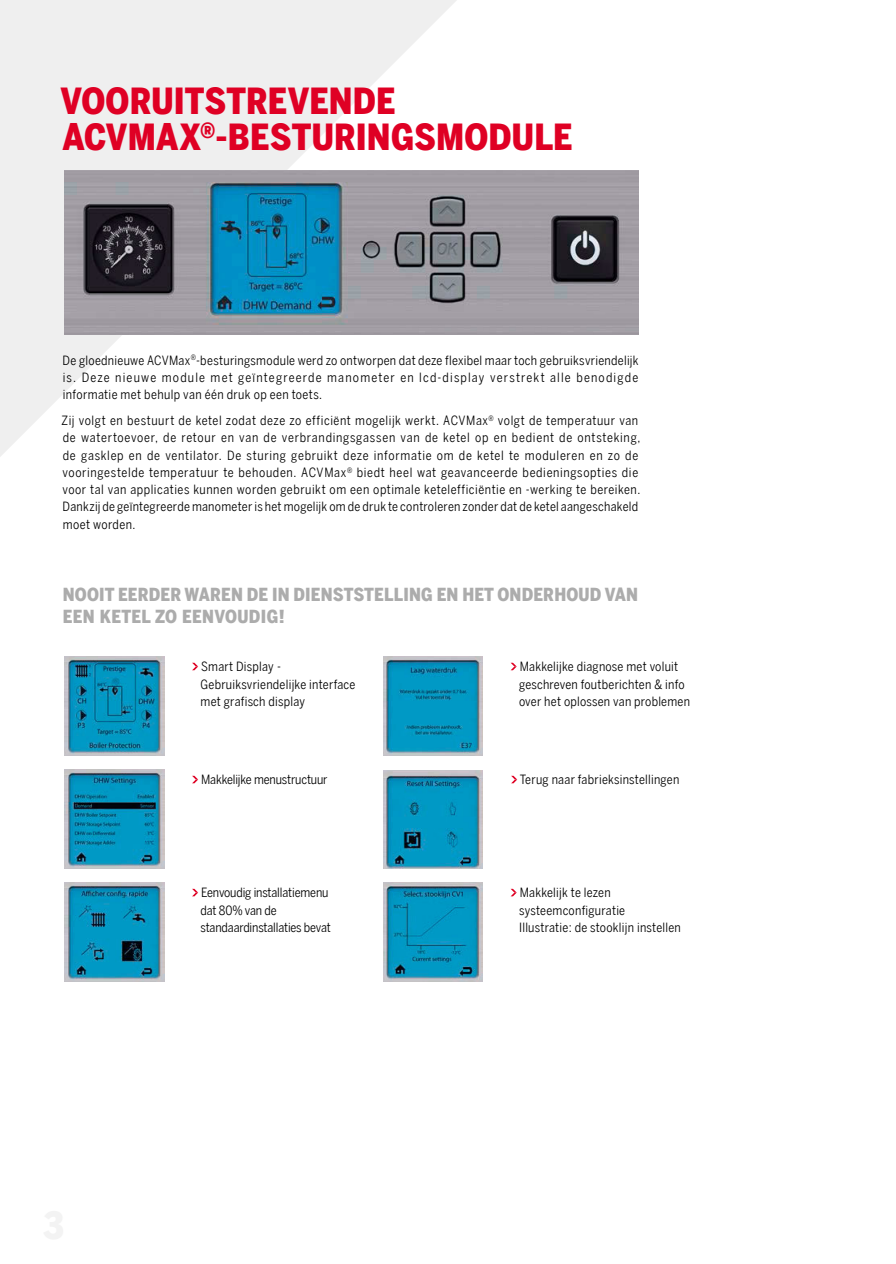
<style>
.page{position:relative;width:896px;height:1264px;background:#fff}
.page>*{position:absolute;margin:0;border:0;box-sizing:border-box;transform-origin:0 0}
.Titre_1{font:900 36px "Benton Sans Cond";letter-spacing:.005em;color:#df0024}
.Body{font:900 18px/21.6px "Benton Sans Cond";letter-spacing:.01em;color:#acacac}
.Body-2{font:12.75px/17.2px "Benton Sans Cond";letter-spacing:.045em;color:#000}
.Body-3{font:12.75px/17.2px "Benton Sans Cond";letter-spacing:.025em;color:#000}
.Titre_1-2{font:12.75px/17.2px "Benton Sans Cond";letter-spacing:.03em;color:#000;text-align:justify}
.Body-4{font:12.75px/17.2px "Benton Sans Cond";letter-spacing:-.01em;color:#000}
</style>
<div class="page">
<svg style="left:0;top:0;width:478px;height:457px;fill:#efefef"></svg>
<svg style="left:192px;top:662px;width:6px;height:8px"></svg>
<img style="left:65px;top:656px;width:99px;height:99px">
<img style="left:383px;top:656px;width:99px;height:99px">
<img style="left:65px;top:769px;width:99px;height:99px">
<img style="left:65px;top:882px;width:99px;height:99px">
<img style="left:383px;top:770px;width:99px;height:98px">
<img style="left:383px;top:882px;width:99px;height:99px">
<img style="left:64px;top:171px;width:574px;height:163px">
<svg style="left:510px;top:662px;width:6px;height:8px"></svg>
<svg style="left:510px;top:888px;width:6px;height:8px"></svg>
<svg style="left:192px;top:775px;width:6px;height:8px"></svg>
<svg style="left:192px;top:888px;width:6px;height:8px"></svg>
<svg style="left:511px;top:775px;width:6px;height:8px"></svg>
<p class="Titre_1" style="left:60px;top:80px;width:336px">VOORUITSTREVENDE</p>
<p class="Titre_1" style="left:63px;top:116px;width:511px">ACVMAX<sup>®</sup>-BESTURINGSMODULE</p>
<p class="Titre_1-2" style="left:63px;top:351px;width:577px">De gloednieuwe ACVMax<sup>®</sup>-besturingsmodule werd zo ontworpen dat deze flexibel maar toch gebruiksvriendelijk is. Deze nieuwe module met geïntegreerde manometer en lcd-display verstrekt alle benodigde informatie met behulp van één druk op een toets.</p>
<p class="Body-2" style="left:62px;top:411px;width:580px">Zij volgt en bestuurt de ketel zodat deze zo efficiënt mogelijk werkt. ACVMax<sup>®</sup> volgt de temperatuur van de watertoevoer, de retour en van de verbrandingsgassen van de ketel op en bedient de ontsteking, de gasklep en de ventilator. De sturing gebruikt deze informatie om de ketel te moduleren en zo de vooringestelde temperatuur te behouden. ACVMax<sup>®</sup> biedt heel wat geavanceerde bedieningsopties die voor tal van applicaties kunnen worden gebruikt om een optimale ketelefficiëntie en -werking te bereiken.<br>Dankzij de geïntegreerde manometer is het mogelijk om de druk te controleren zonder dat de ketel aangeschakeld moet worden.</p>
<p class="Body" style="left:63px;top:584px;width:577px">NOOIT EERDER WAREN DE IN DIENSTSTELLING EN HET ONDERHOUD VAN<br>EEN KETEL ZO EENVOUDIG!</p>
<p class="Body-3" style="left:200px;top:658px;width:156px">Smart Display -<br>Gebruiksvriendelijke interface met grafisch display</p>
<p class="Body-3" style="left:519px;top:658px;width:172px">Makkelijke diagnose met voluit geschreven foutberichten &amp; info over het oplossen van problemen</p>
<p class="Body-4" style="left:201px;top:770px;width:128px">Makkelijke menustructuur</p>
<p class="Body-4" style="left:200px;top:883px;width:132px">Eenvoudig installatiemenu dat 80% van de standaardinstallaties bevat</p>
<p class="Body-3" style="left:520px;top:770px;width:161px">Terug naar fabrieksinstellingen</p>
<p class="Body-3" style="left:519px;top:883px;width:163px">Makkelijk te lezen systeemconfiguratie<br>Illustratie: de stooklijn instellen</p>
</div>
